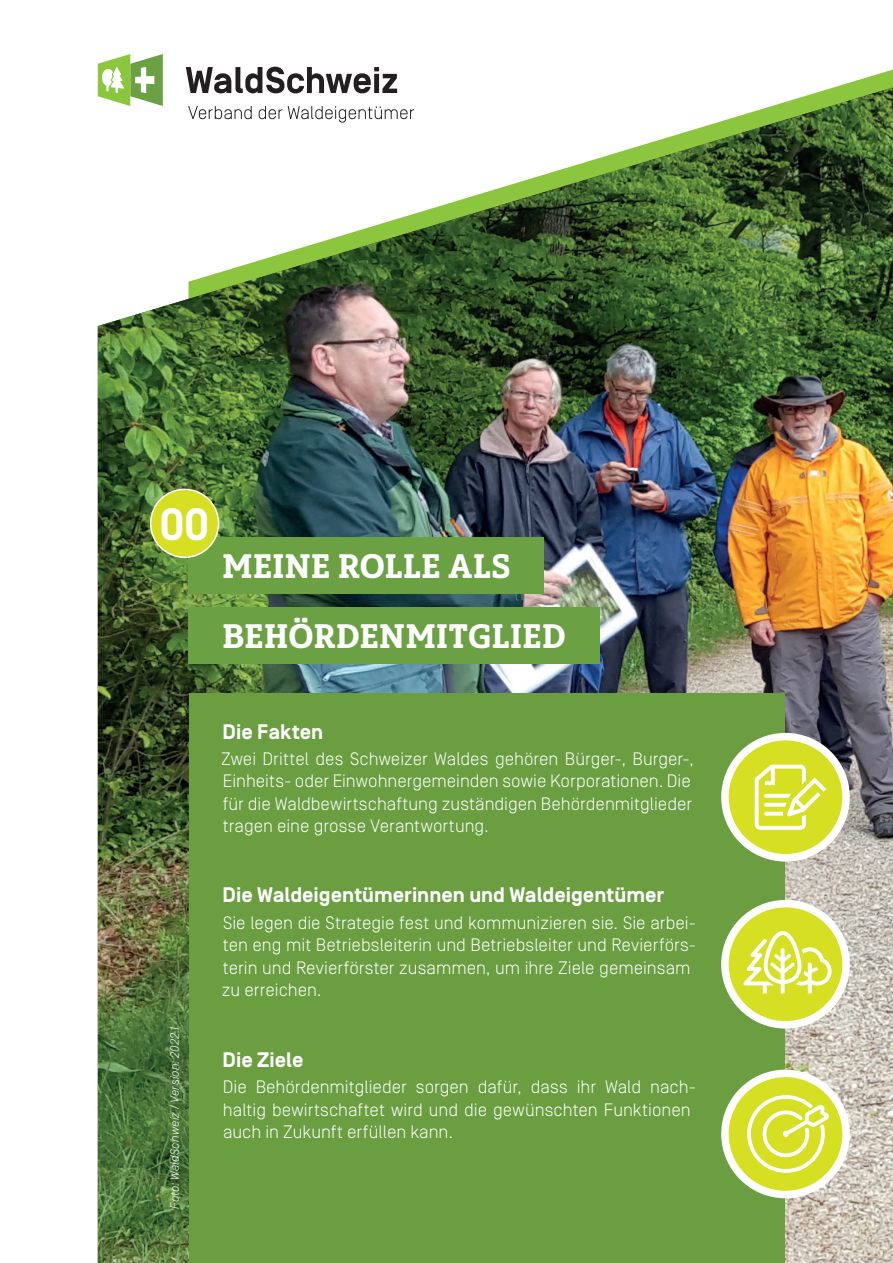
<style>
.page{position:relative;width:893px;height:1263px;background:#fff}
.page>*{position:absolute;margin:0;border:0;box-sizing:border-box;transform-origin:0 0}
.t1{font:700 45px "Simplon Norm";color:#fff}
.t2{font:33px "Solitas Slab Nor Dem";letter-spacing:.015em;color:#fff}
.t3{font:700 21px "Simplon Norm";color:#fff}
.t4{font:300 18px/22.5px "Simplon Norm";color:#fff}
.t5{font:italic 300 12px "Simplon Norm";letter-spacing:.015em;color:#fff}
</style>
<div class="page">
<img style="left:98px;top:87px;width:795px;height:1176px">
<div style="left:188px;top:607px;width:412px;height:57px;background:#6ba043"></div>
<div style="left:188px;top:537px;width:356px;height:57px;background:#6ba043"></div>
<div style="left:189px;top:694px;width:596px;height:569px;background:#6a9e41"></div>
<svg style="left:186px;top:67px;width:211px;height:26px"></svg>
<svg style="left:188px;top:106px;width:64px;height:13px"></svg>
<svg style="left:259px;top:106px;width:23px;height:13px"></svg>
<svg style="left:288px;top:106px;width:126px;height:17px"></svg>
<svg style="left:98px;top:54px;width:65px;height:52px"></svg>
<svg style="left:725px;top:737px;width:121px;height:121px;background:#dbe33d"></svg>
<div style="left:721px;top:733px;width:129px;height:128px;border:8px solid #fff;border-radius:50%"></div>
<svg style="left:755px;top:765px;width:71px;height:65px;background:#e2e864"></svg>
<div style="left:151px;top:489px;width:68px;height:68px;background:#d6df21;border-radius:50%"></div>
<div style="left:150px;top:489px;width:69px;height:69px;border:2px solid #fff;border-radius:50%"></div>
<svg style="left:725px;top:904px;width:121px;height:121px;background:#dce341"></svg>
<div style="left:721px;top:900px;width:129px;height:128px;border:8px solid #fff;border-radius:50%"></div>
<svg style="left:743px;top:931px;width:89px;height:62px;background:#e2e864"></svg>
<svg style="left:725px;top:1073px;width:121px;height:121px;background:#dde449"></svg>
<div style="left:721px;top:1069px;width:129px;height:129px;border:8px solid #fff;border-radius:50%"></div>
<svg style="left:746px;top:1095px;width:83px;height:78px;background:#e0e658"></svg>
<h1 class="t1" style="left:159px;top:500px;width:51px">00</h1>
<h2 class="t2" style="left:222px;top:544px;width:289px">MEINE ROLLE ALS</h2>
<h2 class="t2" style="left:222px;top:615px;width:345px">BEHÖRDENMITGLIED</h2>
<p class="t5" style="left:168px;top:1208px;width:183px;rotate:-90deg">Foto: WaldSchweiz / Version: 2022.1</p>
<p class="t3" style="left:223px;top:720px;width:102px">Die Fakten</p>
<p class="t4" style="left:221px;top:748px;width:474px">Zwei Drittel des Schweizer Waldes gehören Bürger-, Burger-, Einheits- oder Einwohnergemeinden sowie Korporationen. Die für die Waldbewirtschaftung zuständigen Behördenmitglieder tragen eine grosse Verantwortung.</p>
<p class="t3" style="left:223px;top:884px;width:443px">Die Waldeigentümerinnen und Waldeigentümer</p>
<p class="t4" style="left:222px;top:911px;width:476px">Sie legen die Strategie fest und kommunizieren sie. Sie arbei&shy;ten eng mit Betriebsleiterin und Betriebsleiter und Revierförs&shy;terin und Revierförster zusammen, um ihre Ziele gemeinsam zu erreichen.</p>
<p class="t3" style="left:223px;top:1048px;width:83px">Die Ziele</p>
<p class="t4" style="left:223px;top:1076px;width:475px">Die Behördenmitglieder sorgen dafür, dass ihr Wald nach&shy;haltig bewirtschaftet wird und die gewünschten Funktionen auch in Zukunft erfüllen kann.</p>
</div>
